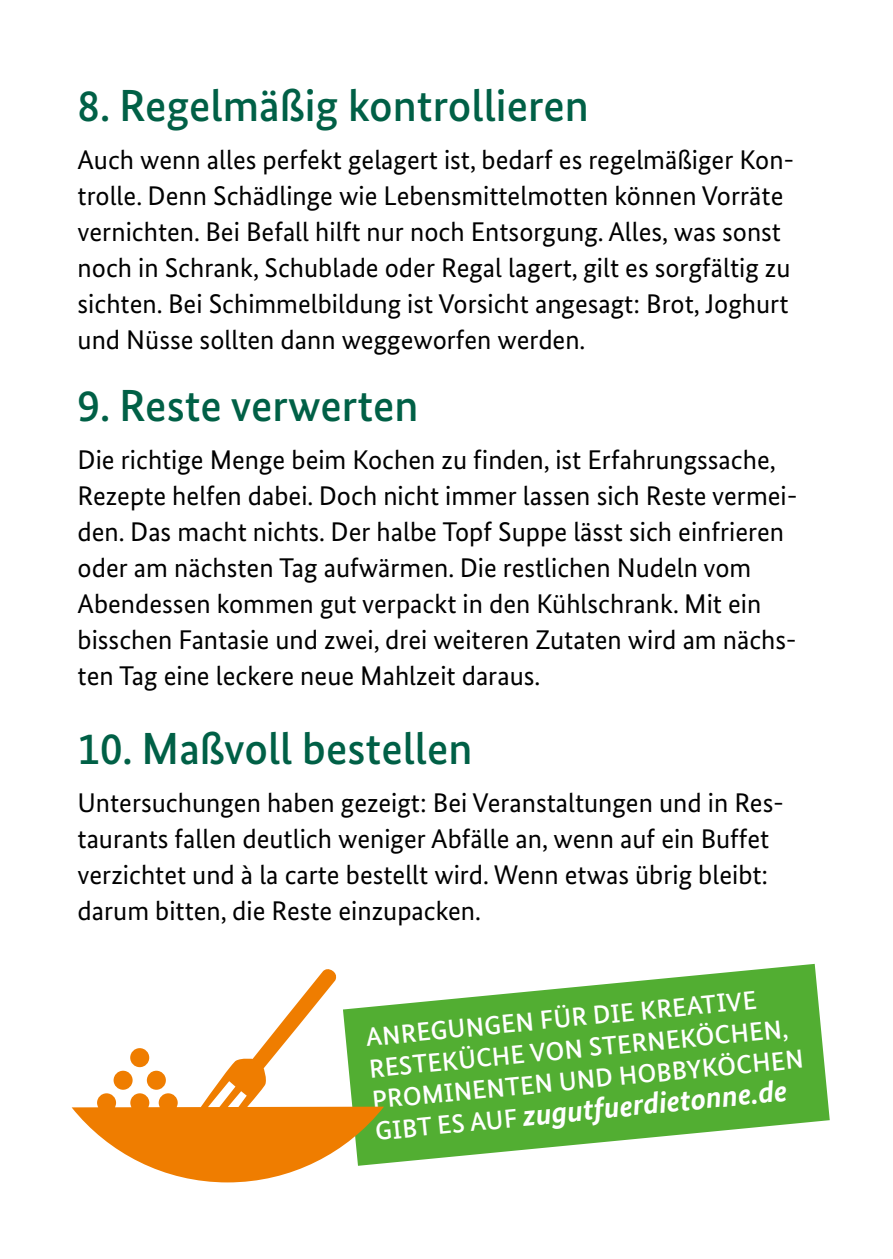
<style>
.page{position:relative;width:893px;height:1259px;background:#fff}
.page>*{position:absolute;margin:0;border:0;box-sizing:border-box;transform-origin:0 0}
.t1{font:500 45px "Bundes Sans";color:#006046}
.t2{font:italic 700 30px "Bundes Sans";color:#fff}
.t3{font:27px/36px "Bundes Sans";color:#000}
.t4{font:500 26.1px/31.5px "Bundes Sans";color:#fff}
.s1{font-weight:500;font-style:normal;font-size:26.1px}
</style>
<div class="page">
<svg style="left:384px;top:964px;width:446px;height:200px;fill:#52ae32"></svg>
<svg style="left:72px;top:969px;width:312px;height:213px"></svg>
<h2 class="t1" style="left:78px;top:78px;width:513px">8. Regelmäßig kontrollieren</h2>
<p class="t3" style="left:78px;top:141px;width:718px">Auch wenn alles perfekt gelagert ist, bedarf es regelmäßiger Kon&shy;trolle. Denn Schädlinge wie Lebensmittelmotten können Vorräte vernichten. Bei Befall hilft nur noch Entsorgung. Alles, was sonst noch in Schrank, Schublade oder Regal lagert, gilt es sorgfältig zu sichten. Bei Schimmelbildung ist Vorsicht angesagt: Brot, Joghurt und Nüsse sollten dann weggeworfen werden.</p>
<h2 class="t1" style="left:78px;top:378px;width:342px">9. Reste verwerten</h2>
<p class="t3" style="left:78px;top:441px;width:721px">Die richtige Menge beim Kochen zu finden, ist Erfahrungssache, Rezepte helfen dabei. Doch nicht immer lassen sich Reste vermei&shy;den. Das macht nichts. Der halbe Topf Suppe lässt sich einfrieren oder am nächsten Tag aufwärmen. Die restlichen Nudeln vom Abendessen kommen gut verpackt in den Kühlschrank. Mit ein bisschen Fantasie und zwei, drei weiteren Zutaten wird am nächs&shy;ten Tag eine leckere neue Mahlzeit daraus.</p>
<h2 class="t1" style="left:78px;top:721px;width:397px">10. Maßvoll bestellen</h2>
<p class="t3" style="left:78px;top:784px;width:708px">Untersuchungen haben gezeigt: Bei Veranstaltungen und in Res&shy;taurants fallen deutlich weniger Abfälle an, wenn auf ein Buffet verzichtet und à la carte bestellt wird. Wenn etwas übrig bleibt: darum bitten, die Reste einzupacken.</p>
<p class="t4" style="left:364px;top:1023px;width:435px;rotate:-6deg">ANREGUNGEN FÜR DIE KREATIVE<br>RESTEKÜCHE VON STERNEKÖCHEN,<br>PROMINENTEN UND HOBBYKÖCHEN</p>
<p class="t2" style="left:373px;top:1114px;width:415px;rotate:-6deg"><span class="s1">GIBT ES AUF</span> zugutfuerdietonne.de</p>
</div>
